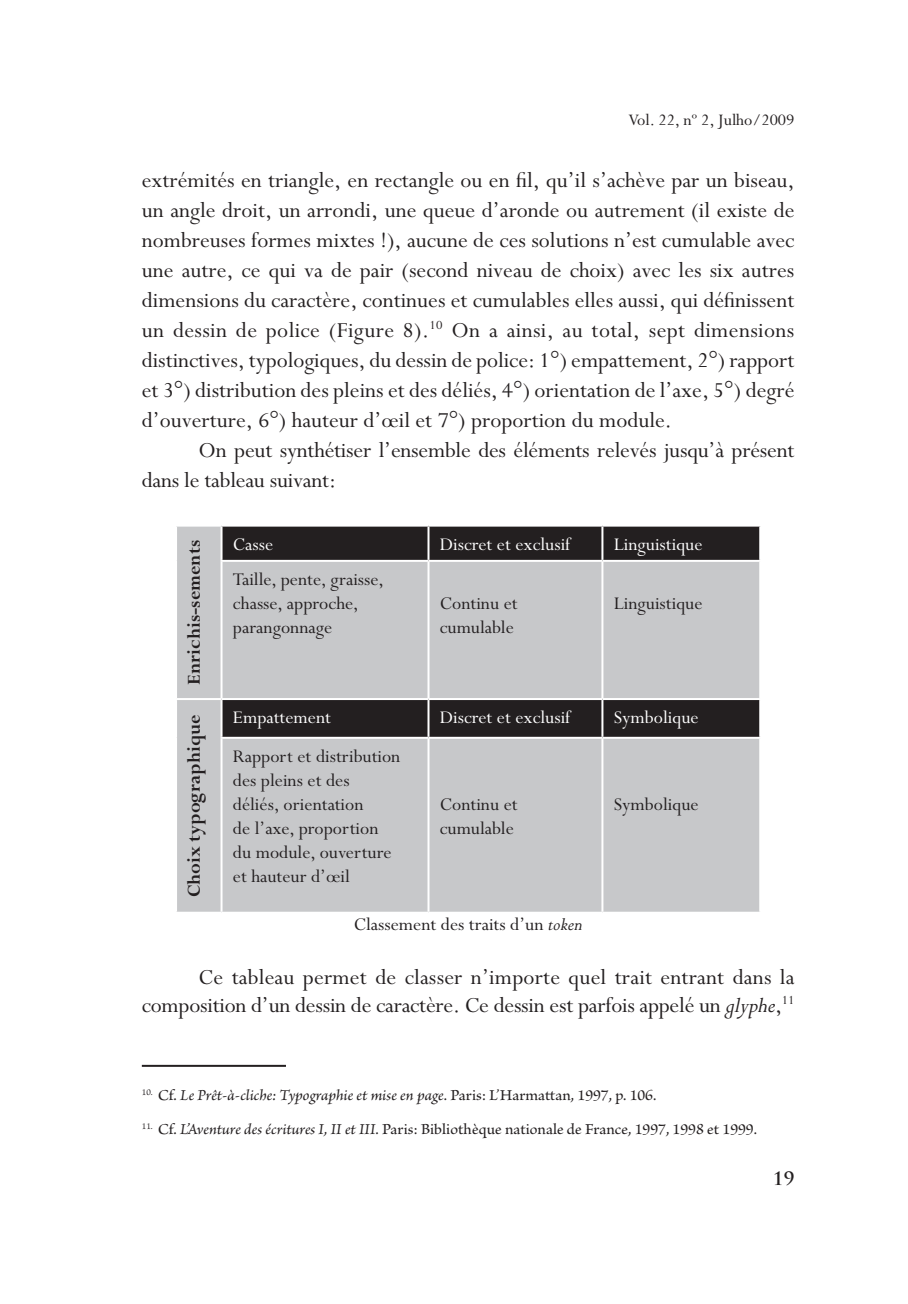
<style>
.page{position:relative;width:908px;height:1304px;background:#fff}
.page>*{position:absolute;margin:0;border:0;box-sizing:border-box;transform-origin:0 0}
.t1{font:24px/30px "Perpetua Std";letter-spacing:-.01em;color:#231f20;text-align:justify}
.t2{font:20px/24px "Perpetua Std";color:#231f20}
.t3{font:20px "Perpetua Std";color:#fff}
.t4{font:700 20px "Perpetua Std";color:#231f20}
.t5{font:18px "Perpetua Std";color:#231f20}
.t6{font:700 18px "Trajan Pro";color:#231f20}
.t7{font:500 16px "Brioso Pro";color:#231f20}
.t8{font:italic 500 16px "Brioso Pro";color:#231f20}
.s1{font-style:italic}
.s2{font-style:normal}
</style>
<div class="page">
<div style="left:177px;top:527px;width:582px;height:385px;background:#c7c8ca"></div>
<svg style="left:222px;top:527px;width:537px;height:210px;background:#908f90"></svg>
<hr style="left:220px;top:527px;width:2px;height:33px;background:#fff">
<hr style="left:427px;top:527px;width:2px;height:33px;background:#fff">
<hr style="left:601px;top:527px;width:2px;height:33px;background:#fff">
<hr style="left:220px;top:560px;width:208px;height:2px;background:#fff">
<hr style="left:220px;top:562px;width:2px;height:136px;background:#fff">
<hr style="left:428px;top:560px;width:174px;height:2px;background:#fff">
<hr style="left:427px;top:562px;width:2px;height:136px;background:#fff">
<hr style="left:602px;top:560px;width:159px;height:2px;background:#fff">
<hr style="left:601px;top:562px;width:2px;height:136px;background:#fff">
<hr style="left:175px;top:698px;width:46px;height:2px;background:#fff">
<hr style="left:221px;top:698px;width:207px;height:2px;background:#fff">
<hr style="left:220px;top:700px;width:2px;height:37px;background:#fff">
<hr style="left:428px;top:698px;width:174px;height:2px;background:#fff">
<hr style="left:427px;top:700px;width:2px;height:37px;background:#fff">
<hr style="left:602px;top:698px;width:159px;height:2px;background:#fff">
<hr style="left:601px;top:700px;width:2px;height:37px;background:#fff">
<hr style="left:220px;top:737px;width:208px;height:2px;background:#fff">
<hr style="left:220px;top:739px;width:2px;height:173px;background:#fff">
<hr style="left:428px;top:737px;width:174px;height:2px;background:#fff">
<hr style="left:427px;top:739px;width:2px;height:173px;background:#fff">
<hr style="left:602px;top:737px;width:159px;height:2px;background:#fff">
<hr style="left:601px;top:739px;width:2px;height:173px;background:#fff">
<hr style="left:142px;top:1065px;width:144px;height:2px;background:#231f20">
<p class="t5" style="left:628px;top:110px;width:167px">Vol. 22, nº 2, Julho/2009</p>
<p class="t1" style="left:142px;top:166px;width:654px">extrémités en triangle, en rectangle ou en fil, qu’il s’achève par un biseau, un angle droit, un arrondi, une queue d’aronde ou autrement (il existe de nombreuses formes mixtes !), aucune de ces solutions n’est cumulable avec une autre, ce qui va de pair (second niveau de choix) avec les six autres dimensions du caractère, continues et cumulables elles aussi, qui définissent un dessin de police (Figure 8).<sup>10</sup> On a ainsi, au total, sept dimensions distinctives, typologiques, du dessin de police: 1°) empattement, 2°) rapport et 3°) distribution des pleins et des déliés, 4°) orientation de l’axe, 5°) degré d’ouverture, 6°) hauteur d’œil et 7°) proportion du module.</p>
<p class="t1" style="left:142px;top:436px;width:654px;text-indent:57px">On peut synthétiser l’ensemble des éléments relevés jusqu’à présent dans le tableau suivant:</p>
<p class="t4" style="left:183px;top:685px;width:146px;rotate:-90deg">Enrichis-sements</p>
<p class="t3" style="left:233px;top:533px;width:42px">Casse</p>
<p class="t3" style="left:439px;top:533px;width:132px">Discret et exclusif</p>
<p class="t3" style="left:613px;top:533px;width:90px">Linguistique</p>
<p class="t2" style="left:233px;top:568px;width:153px">Taille, pente, graisse, chasse, approche, parangonnage</p>
<p class="t2" style="left:439px;top:592px;width:79px">Continu et cumulable</p>
<p class="t2" style="left:613px;top:592px;width:90px">Linguistique</p>
<p class="t4" style="left:183px;top:897px;width:185px;rotate:-90deg">Choix typographique</p>
<p class="t3" style="left:233px;top:707px;width:100px">Empattement</p>
<p class="t3" style="left:439px;top:707px;width:132px">Discret et exclusif</p>
<p class="t3" style="left:613px;top:707px;width:86px">Symbolique</p>
<p class="t2" style="left:233px;top:745px;width:169px">Rapport et distribution des pleins et des déliés, orientation<br>de l’axe, proportion du module, ouverture et hauteur d’œil</p>
<p class="t2" style="left:439px;top:793px;width:79px">Continu et cumulable</p>
<p class="t2" style="left:613px;top:793px;width:86px">Symbolique</p>
<p class="t2" style="left:353px;top:913px;width:230px">Classement des traits d’un <span class="s1">token</span></p>
<p class="t1" style="left:142px;top:964px;width:654px;line-height:28px;text-align:right">Ce tableau permet de classer n’importe quel trait entrant dans la composition d’un dessin de caractère. Ce dessin est parfois appelé un <span class="s1">glyphe</span>,<sup>11</sup></p>
<p class="t8" style="left:142px;top:1085px;width:515px"><sup>10.</sup> <span class="s2">Cf.</span> Le Prêt-à-cliche: Typographie et mise en page<span class="s2">. Paris: L’Harmattan, 1997, p. 106.</span></p>
<p class="t7" style="left:142px;top:1120px;width:616px"><sup>11.</sup> Cf. <span class="s1">L’Aventure des écritures I, II et III</span>. Paris: Bibliothèque nationale de France, 1997, 1998 et 1999.</p>
<p class="t6" style="left:772px;top:1167px;width:23px">19</p>
</div>
